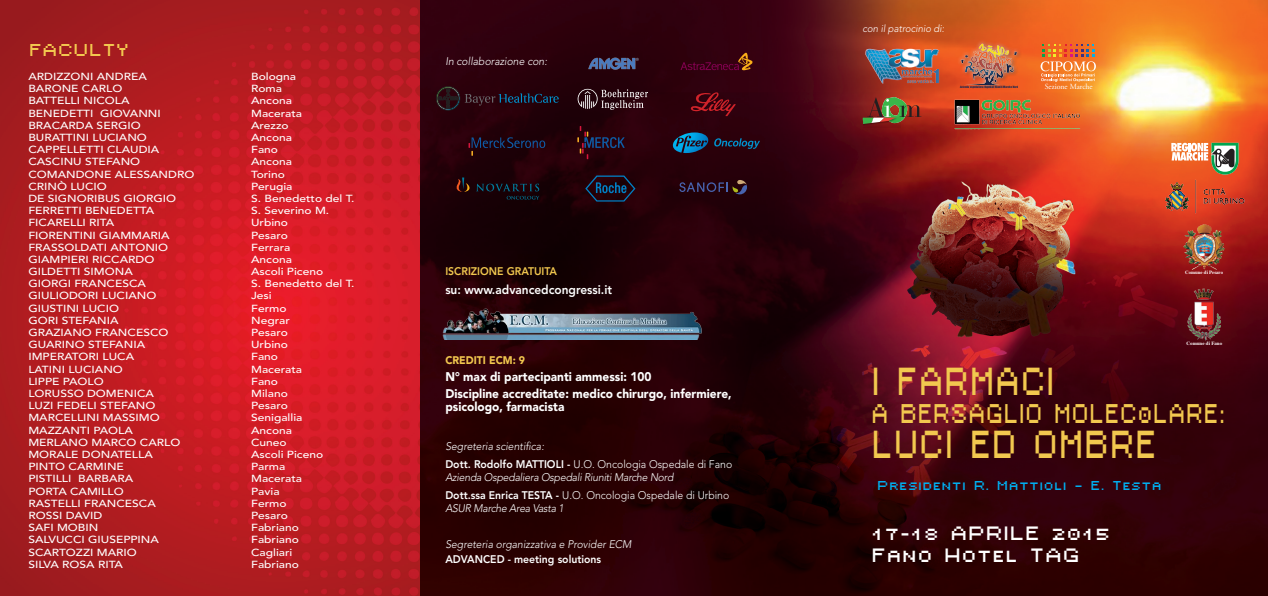
<style>
.page{position:relative;width:1268px;height:596px;background:#fff}
.page>*{position:absolute;margin:0;border:0;box-sizing:border-box;transform-origin:0 0}
.t1{font:36.4px "Ambitsek";letter-spacing:-.02em;color:#f2c84f;scale:.71 1}
.t2{font:25.2px "Ambitsek";letter-spacing:-.02em;color:#f2c84f;scale:.71 1}
.t3{font:18px/21.6px "Ambitsek";letter-spacing:-.02em;color:#fff}
.t4{font:16px "Ambitsek";letter-spacing:-.03em;color:#f2c84f}
.t5{font:900 12.5px/17px "Avenir";color:#fff;scale:.95 1}
.t6{font:800 12.5px "Avenir";color:#fff;scale:.95 1}
.t7{font:12px "Ambitsek";letter-spacing:-.02em;color:#00aeef}
.t8{font:italic 300 11px/17.2px "Avenir";letter-spacing:-.02em;color:#fff;scale:.95 1}
.t9{font:300 11px/18.7px "Avenir";color:#fff;scale:.95 1}
.t10{font:italic 300 11px "Avenir";color:#fff;scale:.95 1}
.t11{font:800 11px "Avenir";color:#fff;scale:.95 1}
.t12{font:800 11px "Avenir";color:#f2c84f;scale:.95 1}
.t13{font:900 11px "Avenir";color:#f2c84f;scale:.95 1}
.t14{font:500 10.2px "Avenir";color:#fff;scale:1.18 1}
.t15{font:italic 300 10.1px "Avenir";color:#fff;scale:.95 1}
.t16{font:7.8px "Adobe Garamond";color:#fff}
.t17{font:700 5px "Times";color:#fff}
.t18{font:2.8px "Helvetica Inserat";color:#1b2850}
.s1{font-style:italic}
.s2{font-weight:800}
.s3{font-weight:800;font-style:normal}
.s4{font-style:normal}
</style>
<div class="page">
<img style="left:420px;top:0;width:847px;height:595px">
<img style="left:0;top:0;width:420px;height:595px">
<div style="left:862px;top:117px;width:39px;height:24px;background:linear-gradient(to right,#620a15,#810f13)"></div>
<svg style="left:862px;top:97px;width:59px;height:27px;background:#825835"></svg>
<img style="left:864px;top:46px;width:76px;height:38px">
<svg style="left:680px;top:53px;width:74px;height:17px"></svg>
<svg style="left:577px;top:89px;width:71px;height:21px"></svg>
<svg style="left:690px;top:92px;width:45px;height:24px"></svg>
<svg style="left:455px;top:177px;width:84px;height:22px;background:#1d0d14"></svg>
<svg style="left:585px;top:175px;width:50px;height:26px"></svg>
<img style="left:576px;top:36px;width:64px;height:54px">
<div style="left:437px;top:86px;width:23px;height:24px;border:1px solid #231f20;border-radius:50%"></div>
<svg style="left:437px;top:87px;width:121px;height:23px;background:#280f1b"></svg>
<svg style="left:577px;top:126px;width:47px;height:33px;background:#2b0e1e"></svg>
<svg style="left:468px;top:137px;width:77px;height:19px"></svg>
<svg style="left:672px;top:132px;width:36px;height:21px"></svg>
<svg style="left:714px;top:138px;width:45px;height:11px"></svg>
<svg style="left:679px;top:180px;width:68px;height:14px"></svg>
<img style="left:1159px;top:177px;width:90px;height:38px">
<svg style="left:1195px;top:224px;width:8px;height:12px"></svg>
<img style="left:1187px;top:289px;width:33px;height:51px">
<img style="left:443px;top:307px;width:259px;height:32px">
<svg style="left:1171px;top:143px;width:67px;height:31px"></svg>
<div style="left:958px;top:41px;width:63px;height:49px;background:#231f20;opacity:.75"></div>
<div style="left:956px;top:39px;width:64px;height:50px;background:#fff;opacity:.75"></div>
<img style="left:959px;top:43px;width:59px;height:42px">
<svg style="left:1040px;top:44px;width:55px;height:38px;background:#e88749"></svg>
<img style="left:947px;top:96px;width:134px;height:37px">
<h3 class="t4" style="left:28px;top:38px;width:103px">FACULTY</h3>
<p class="t14" style="left:28px;top:70px;width:102px">ARDIZZONI ANDREA</p>
<p class="t14" style="left:251px;top:70px;width:40px">Bologna</p>
<p class="t14" style="left:28px;top:83px;width:81px">BARONE CARLO</p>
<p class="t14" style="left:251px;top:83px;width:28px">Roma</p>
<p class="t14" style="left:28px;top:95px;width:87px">BATTELLI NICOLA</p>
<p class="t14" style="left:251px;top:95px;width:36px">Ancona</p>
<p class="t14" style="left:28px;top:107px;width:114px">BENEDETTI GIOVANNI</p>
<p class="t14" style="left:251px;top:107px;width:45px">Macerata</p>
<p class="t14" style="left:28px;top:119px;width:97px">BRACARDA SERGIO</p>
<p class="t14" style="left:251px;top:119px;width:33px">Arezzo</p>
<p class="t14" style="left:28px;top:131px;width:102px">BURATTINI LUCIANO</p>
<p class="t14" style="left:251px;top:131px;width:36px">Ancona</p>
<p class="t14" style="left:28px;top:144px;width:112px">CAPPELLETTI CLAUDIA</p>
<p class="t14" style="left:251px;top:144px;width:24px">Fano</p>
<p class="t14" style="left:28px;top:156px;width:96px">CASCINU STEFANO</p>
<p class="t14" style="left:251px;top:156px;width:36px">Ancona</p>
<p class="t14" style="left:28px;top:168px;width:142px">COMANDONE ALESSANDRO</p>
<p class="t14" style="left:251px;top:168px;width:30px">Torino</p>
<p class="t14" style="left:28px;top:180px;width:68px">CRINÒ LUCIO</p>
<p class="t14" style="left:251px;top:180px;width:37px">Perugia</p>
<p class="t14" style="left:28px;top:192px;width:127px">DE SIGNORIBUS GIORGIO</p>
<p class="t14" style="left:251px;top:192px;width:89px">S. Benedetto del T.</p>
<p class="t14" style="left:28px;top:204px;width:108px">FERRETTI BENEDETTA</p>
<p class="t14" style="left:251px;top:204px;width:68px">S. Severino M.</p>
<p class="t14" style="left:28px;top:217px;width:74px">FICARELLI RITA</p>
<p class="t14" style="left:251px;top:217px;width:33px">Urbino</p>
<p class="t14" style="left:28px;top:229px;width:121px">FIORENTINI GIAMMARIA</p>
<p class="t14" style="left:251px;top:229px;width:33px">Pesaro</p>
<p class="t14" style="left:28px;top:241px;width:120px">FRASSOLDATI ANTONIO</p>
<p class="t14" style="left:251px;top:241px;width:35px">Ferrara</p>
<p class="t14" style="left:28px;top:253px;width:108px">GIAMPIERI RICCARDO</p>
<p class="t14" style="left:251px;top:253px;width:36px">Ancona</p>
<p class="t14" style="left:28px;top:265px;width:90px">GILDETTI SIMONA</p>
<p class="t14" style="left:251px;top:265px;width:63px">Ascoli Piceno</p>
<p class="t14" style="left:28px;top:278px;width:101px">GIORGI FRANCESCA</p>
<p class="t14" style="left:251px;top:278px;width:89px">S. Benedetto del T.</p>
<p class="t14" style="left:28px;top:290px;width:110px">GIULIODORI LUCIANO</p>
<p class="t14" style="left:251px;top:290px;width:19px">Jesi</p>
<p class="t14" style="left:28px;top:302px;width:78px">GIUSTINI LUCIO</p>
<p class="t14" style="left:251px;top:302px;width:31px">Fermo</p>
<p class="t14" style="left:28px;top:314px;width:78px">GORI STEFANIA</p>
<p class="t14" style="left:251px;top:314px;width:34px">Negrar</p>
<p class="t14" style="left:28px;top:326px;width:120px">GRAZIANO FRANCESCO</p>
<p class="t14" style="left:251px;top:326px;width:33px">Pesaro</p>
<p class="t14" style="left:28px;top:338px;width:100px">GUARINO STEFANIA</p>
<p class="t14" style="left:251px;top:338px;width:33px">Urbino</p>
<p class="t14" style="left:28px;top:351px;width:91px">IMPERATORI LUCA</p>
<p class="t14" style="left:251px;top:351px;width:24px">Fano</p>
<p class="t14" style="left:28px;top:363px;width:82px">LATINI LUCIANO</p>
<p class="t14" style="left:251px;top:363px;width:45px">Macerata</p>
<p class="t14" style="left:28px;top:375px;width:65px">LIPPE PAOLO</p>
<p class="t14" style="left:251px;top:375px;width:24px">Fano</p>
<p class="t14" style="left:28px;top:387px;width:108px">LORUSSO DOMENICA</p>
<p class="t14" style="left:251px;top:387px;width:33px">Milano</p>
<p class="t14" style="left:28px;top:399px;width:109px">LUZI FEDELI STEFANO</p>
<p class="t14" style="left:251px;top:399px;width:33px">Pesaro</p>
<p class="t14" style="left:28px;top:411px;width:113px">MARCELLINI MASSIMO</p>
<p class="t14" style="left:251px;top:411px;width:45px">Senigallia</p>
<p class="t14" style="left:28px;top:424px;width:90px">MAZZANTI PAOLA</p>
<p class="t14" style="left:251px;top:424px;width:36px">Ancona</p>
<p class="t14" style="left:28px;top:436px;width:130px">MERLANO MARCO CARLO</p>
<p class="t14" style="left:251px;top:436px;width:32px">Cuneo</p>
<p class="t14" style="left:28px;top:448px;width:107px">MORALE DONATELLA</p>
<p class="t14" style="left:251px;top:448px;width:63px">Ascoli Piceno</p>
<p class="t14" style="left:28px;top:460px;width:82px">PINTO CARMINE</p>
<p class="t14" style="left:251px;top:460px;width:31px">Parma</p>
<p class="t14" style="left:28px;top:472px;width:90px">PISTILLI BARBARA</p>
<p class="t14" style="left:251px;top:472px;width:45px">Macerata</p>
<p class="t14" style="left:28px;top:485px;width:82px">PORTA CAMILLO</p>
<p class="t14" style="left:251px;top:485px;width:26px">Pavia</p>
<p class="t14" style="left:28px;top:497px;width:109px">RASTELLI FRANCESCA</p>
<p class="t14" style="left:251px;top:497px;width:31px">Fermo</p>
<p class="t14" style="left:28px;top:509px;width:64px">ROSSI DAVID</p>
<p class="t14" style="left:251px;top:509px;width:33px">Pesaro</p>
<p class="t14" style="left:28px;top:521px;width:61px">SAFI MOBIN</p>
<p class="t14" style="left:251px;top:521px;width:42px">Fabriano</p>
<p class="t14" style="left:28px;top:533px;width:112px">SALVUCCI GIUSEPPINA</p>
<p class="t14" style="left:251px;top:533px;width:42px">Fabriano</p>
<p class="t14" style="left:28px;top:545px;width:93px">SCARTOZZI MARIO</p>
<p class="t14" style="left:251px;top:545px;width:37px">Cagliari</p>
<p class="t14" style="left:28px;top:558px;width:82px">SILVA ROSA RITA</p>
<p class="t14" style="left:251px;top:558px;width:42px">Fabriano</p>
<p class="t10" style="left:445px;top:55px;width:109px">In collaborazione con:</p>
<p class="t12" style="left:445px;top:264px;width:119px">ISCRIZIONE GRATUITA</p>
<p class="t6" style="left:445px;top:282px;width:177px">su: www.advancedcongressi.it</p>
<p class="t13" style="left:445px;top:353px;width:85px">CREDITI ECM: 9</p>
<p class="t5" style="left:445px;top:367px;width:303px">N° max di partecipanti ammessi: 100<br>Discipline accreditate: medico chirurgo, infermiere,</p>
<p class="t5" style="left:445px;top:397px;width:127px">psicologo, farmacista</p>
<p class="t9" style="left:445px;top:436px;width:303px"><span class="s1">Segreteria scientifica:<br></span><span class="s2">Dott. Rodolfo MATTIOLI -</span> U.O. Oncologia Ospedale di Fano</p>
<p class="t8" style="left:445px;top:469px;width:300px">Azienda Ospedaliera Ospedali Riuniti Marche Nord<br><span class="s3">Dott.ssa Enrica TESTA -</span> <span class="s4">U.O. Oncologia Ospedale di Urbino</span></p>
<p class="t8" style="left:445px;top:499px;width:126px">ASUR Marche Area Vasta 1</p>
<p class="t10" style="left:445px;top:537px;width:197px">Segreteria organizzativa e Provider ECM</p>
<p class="t11" style="left:445px;top:552px;width:165px">ADVANCED - meeting solutions</p>
<p class="t15" style="left:862px;top:23px;width:87px">con il patrocinio di:</p>
<p class="t18" style="left:959px;top:85px;width:60px">Azienda ospedaliera Ospedali Riuniti Marche Nord</p>
<p class="t16" style="left:1044px;top:82px;width:49px">Sezione Marche</p>
<p class="t17" style="left:1184px;top:268px;width:39px">Comune di Pesaro</p>
<p class="t17" style="left:1186px;top:338px;width:37px">Comune di Fano</p>
<h1 class="t1" style="left:870px;top:354px;width:261px">I FARMACI</h1>
<h2 class="t2" style="left:870px;top:394px;width:501px">A BERSAGLIO MOLEC0LARE:</h2>
<h1 class="t1" style="left:870px;top:417px;width:405px">LUCI ED OMBRE</h1>
<p class="t7" style="left:876px;top:475px;width:286px">Presidenti R. Mattioli – E. Testa</p>
<h3 class="t3" style="left:870px;top:521px;width:241px">17-18 APRILE 2015<br>Fano Hotel TAG</h3>
</div>
